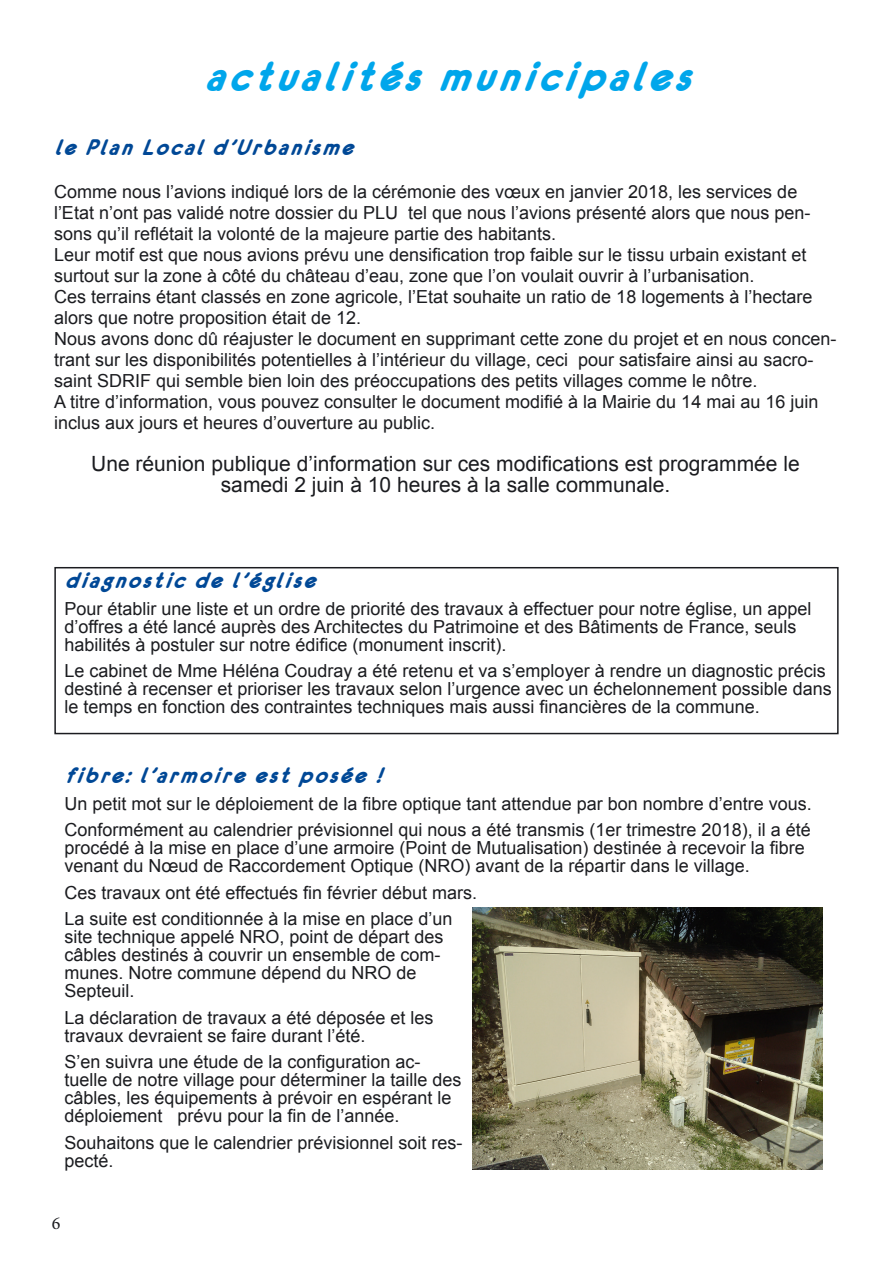
<style>
.page{position:relative;width:893px;height:1263px;background:#fff}
.page>*{position:absolute;margin:0;border:0;box-sizing:border-box;transform-origin:0 0}
.t1{font:italic 45px "Eurofurencebold";color:#00a6eb}
.t2{font:italic 24px "Eurofurencebold";color:#004896}
.t3{font:21px/21px "Arial";color:#1b1c20;text-align:center}
.t4{font:18px/18px "Arial";color:#1b1c20}
.t5{font:18px "Minion Pro";color:#1b1c20}
</style>
<div class="page">
<div style="left:54px;top:567px;width:785px;height:167px;border:2px solid #1b1c20"></div>
<img style="left:473px;top:907px;width:350px;height:263px">
<h1 class="t1" style="left:204px;top:54px;width:503px">actualitésmunicipales</h1>
<h2 class="t2" style="left:54px;top:135px;width:309px">le Plan Locald’Urbanisme</h2>
<p class="t4" style="left:54px;top:181px;width:784px;line-height:21px">Comme nous l’avions indiqué lors de la cérémonie des vœux en janvier 2018, les services de l’Etat n’ont pas validé notre dossier du PLU tel que nous l’avions présenté alors que nous pen&shy;sons qu’il reflétait la volonté de la majeure partie des habitants.<br>Leur motif est que nous avions prévu une densification trop faible sur le tissu urbain existant et surtout sur la zone à côté du château d’eau, zone que l’on voulait ouvrir à l’urbanisation.<br>Ces terrains étant classés en zone agricole, l’Etat souhaite un ratio de 18 logements à l’hectare alors que notre proposition était de 12.<br>Nous avons donc dû réajuster le document en supprimant cette zone du projet et en nous concen&shy;trant sur les disponibilités potentielles à l’intérieur du village, ceci pour satisfaire ainsi au sacro&shy;saint SDRIF qui semble bien loin des préoccupations des petits villages comme le nôtre.<br>A titre d’information, vous pouvez consulter le document modifié à la Mairie du 14 mai au 16 juin inclus aux jours et heures d’ouverture au public.</p>
<p class="t3" style="left:91px;top:453px;width:710px">Une réunion publique d’information sur ces modifications est programmée le samedi 2 juin à 10 heures à la salle communale.</p>
<h2 class="t2" style="left:64px;top:568px;width:261px">diagnostic de l’église</h2>
<p class="t4" style="left:64px;top:600px;width:749px">Pour établir une liste et un ordre de priorité des travaux à effectuer pour notre église, un appel d’offres a été lancé auprès des Architectes du Patrimoine et des Bâtiments de France, seuls habilités à postuler sur notre édifice (monument inscrit).</p>
<p class="t4" style="left:64px;top:662px;width:769px">Le cabinet de Mme Héléna Coudray a été retenu et va s’employer à rendre un diagnostic précis destiné à recenser et prioriser les travaux selon l’urgence avec un échelonnement possible dans le temps en fonction des contraintes techniques mais aussi financières de la commune.</p>
<h2 class="t2" style="left:64px;top:763px;width:327px">fibre:l’armoire estposée !</h2>
<p class="t4" style="left:64px;top:790px;width:749px;line-height:26.5px">Un petit mot sur le déploiement de la fibre optique tant attendue par bon nombre d’entre vous.<br>Conformément au calendrier prévisionnel qui nous a été transmis (1er trimestre 2018), il a été</p>
<p class="t4" style="left:64px;top:839px;width:742px">procédé à la mise en place d’une armoire (Point de Mutualisation) destinée à recevoir la fibre venant du Nœud de Raccordement Optique (NRO) avant de la répartir dans le village.</p>
<p class="t4" style="left:64px;top:879px;width:414px;line-height:26.5px">Ces travaux ont été effectués fin février début mars.<br>La suite est conditionnée à la mise en place d’un</p>
<p class="t4" style="left:64px;top:928px;width:381px">site technique appelé NRO, point de départ des câbles destinés à couvrir un ensemble de com&shy;munes. Notre commune dépend du NRO de Septeuil.</p>
<p class="t4" style="left:64px;top:1008px;width:371px">La déclaration de travaux a été déposée et les travaux devraient se faire durant l’été.</p>
<p class="t4" style="left:64px;top:1053px;width:399px">S’en suivra une étude de la configuration ac&shy;tuelle de notre village pour déterminer la taille des câbles, les équipements à prévoir en espérant le déploiement prévu pour la fin de l’année.</p>
<p class="t4" style="left:64px;top:1133px;width:400px">Souhaitons que le calendrier prévisionnel soit res&shy;pecté.</p>
<p class="t5" style="left:52px;top:1211px;width:10px">6</p>
</div>
